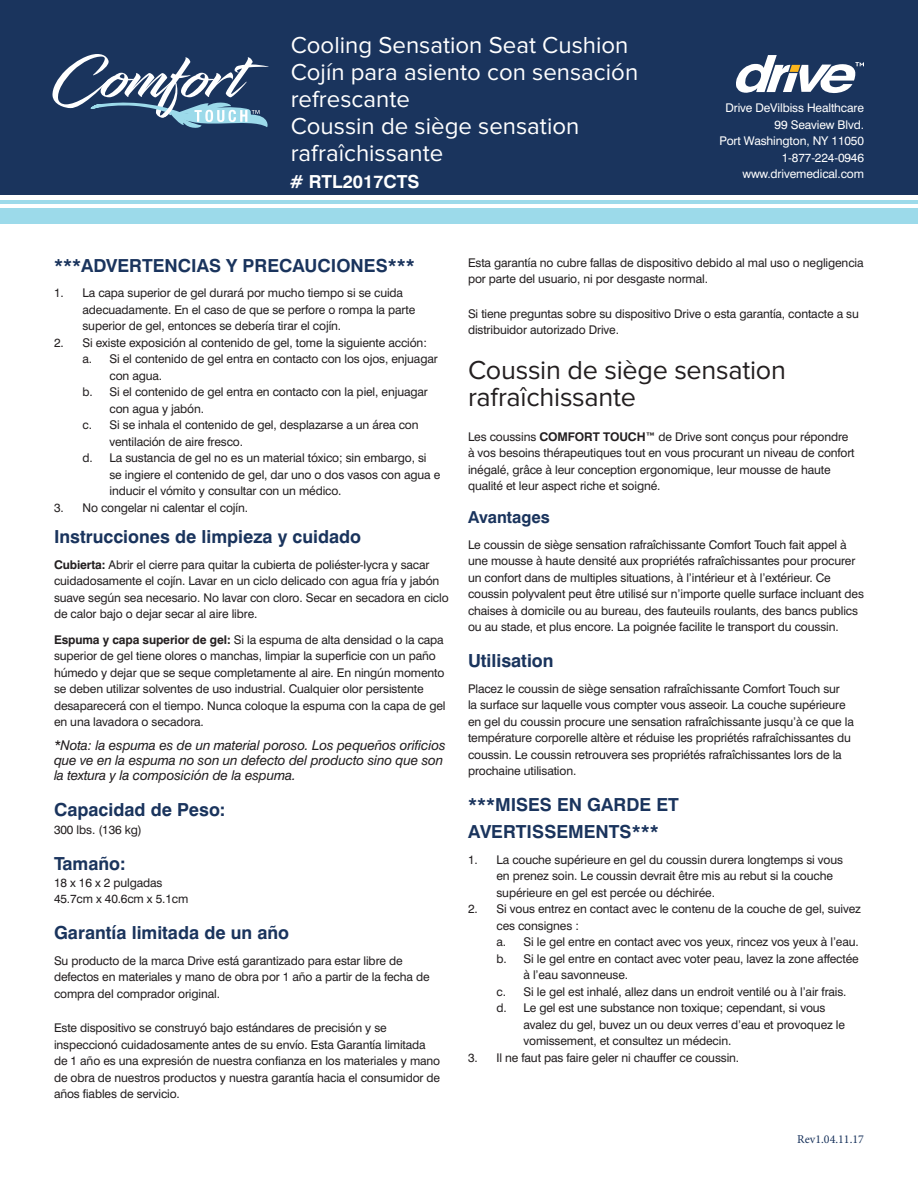
<style>
.page{position:relative;width:918px;height:1188px;background:#fff}
.page>*{position:absolute;margin:0;border:0;box-sizing:border-box;transform-origin:0 0}
.t1{font:27px/27px "Proxima Nova";letter-spacing:-.01em;color:#231f20}
.t2{font:24px/27px "Proxima Nova";color:#fff}
.t3{font:700 18px/27px "Swiss 721 BT";color:#1a345d}
.t4{font:700 18px "Swiss 721 BT";color:#fff}
.t5{font:700 16.5px "Swiss 721 BT";color:#1a345d}
.t6{font:italic 13.5px/15px "Swiss 721 BT";letter-spacing:-.01em;color:#231f20}
.t7{font:12px/16.5px "Swiss 721 BT";letter-spacing:-.01em;color:#231f20}
.t8{font:12px/16.5px "Swiss 721 BT";letter-spacing:-.01em;color:#fff;text-align:right}
.t9{font:12px "Minion Pro";color:#1a345d}
.s1{font-weight:700}
</style>
<div class="page">
<div style="left:0;top:0;width:918px;height:194px;background:#1a345d"></div>
<svg style="left:52px;top:54px;width:217px;height:74px"></svg>
<hr style="left:0;top:200px;width:918px;height:4px;background:#9cdaea">
<div style="left:0;top:208px;width:918px;height:16px;background:#9cdaea"></div>
<svg style="left:736px;top:55px;width:128px;height:38px"></svg>
<h2 class="t2" style="left:291px;top:33px;width:349px">Cooling Sensation Seat Cushion<br>Cojín para asiento con sensación refrescante<br>Coussin de siège sensation rafraîchissante</h2>
<h3 class="t4" style="left:290px;top:170px;width:131px"># RTL2017CTS</h3>
<p class="t8" style="left:720px;top:100px;width:146px">Drive DeVilbiss Healthcare<br>99 Seaview Blvd.<br>Port Washington, NY 11050<br>1-877-224-0946 www.drivemedical.com</p>
<h3 class="t3" style="left:54px;top:252px;width:362px">***ADVERTENCIAS Y PRECAUCIONES***</h3>
<p class="t7" style="left:82px;top:285px;width:334px;text-indent:-28px">1. La capa superior de gel durará por mucho tiempo si se cuida adecuadamente. En el caso de que se perfore o rompa la parte superior de gel, entonces se debería tirar el cojín.</p>
<p class="t7" style="left:54px;top:334px;width:374px">2. Si existe exposición al contenido de gel, tome la siguiente acción:</p>
<p class="t7" style="left:82px;top:351px;width:357px">a. Si el contenido de gel entra en contacto con los ojos, enjuagar</p>
<p class="t7" style="left:110px;top:367px;width:54px">con agua.</p>
<p class="t7" style="left:82px;top:384px;width:347px">b. Si el contenido de gel entra en contacto con la piel, enjuagar</p>
<p class="t7" style="left:110px;top:400px;width:96px">con agua y jabón.</p>
<p class="t7" style="left:82px;top:417px;width:338px">c. Si se inhala el contenido de gel, desplazarse a un área con</p>
<p class="t7" style="left:110px;top:433px;width:135px">ventilación de aire fresco.</p>
<p class="t7" style="left:82px;top:450px;width:346px">d. La sustancia de gel no es un material tóxico; sin embargo, si</p>
<p class="t7" style="left:110px;top:466px;width:332px">se ingiere el contenido de gel, dar uno o dos vasos con agua e</p>
<p class="t7" style="left:110px;top:483px;width:234px">inducir el vómito y consultar con un médico.</p>
<p class="t7" style="left:54px;top:499px;width:196px">3. No congelar ni calentar el cojín.</p>
<h3 class="t3" style="left:54px;top:523px;width:309px">Instrucciones de limpieza y cuidado</h3>
<p class="t7" style="left:54px;top:556px;width:396px"><span class="s1">Cubierta:</span> Abrir el cierre para quitar la cubierta de poliéster-lycra y sacar cuidadosamente el cojín. Lavar en un ciclo delicado con agua fría y jabón suave según sea necesario. No lavar con cloro. Secar en secadora en ciclo de calor bajo o dejar secar al aire libre.</p>
<p class="t7" style="left:54px;top:631px;width:393px"><span class="s1">Espuma y capa superior de gel:</span> Si la espuma de alta densidad o la capa superior de gel tiene olores o manchas, limpiar la superficie con un paño húmedo y dejar que se seque completamente al aire. En ningún momento se deben utilizar solventes de uso industrial. Cualquier olor persistente desaparecerá con el tiempo. Nunca coloque la espuma con la capa de gel en una lavadora o secadora.</p>
<p class="t6" style="left:54px;top:738px;width:393px">*Nota: la espuma es de un material poroso. Los pequeños orificios que ve en la espuma no son un defecto del producto sino que son la textura y la composición de la espuma.</p>
<h3 class="t3" style="left:54px;top:796px;width:173px">Capacidad de Peso:</h3>
<p class="t7" style="left:54px;top:822px;width:89px">300 lbs. (136 kg)</p>
<h3 class="t3" style="left:54px;top:850px;width:73px">Tamaño:</h3>
<p class="t7" style="left:54px;top:874px;width:136px">18 x 16 x 2 pulgadas<br>45.7cm x 40.6cm x 5.1cm</p>
<h3 class="t3" style="left:54px;top:919px;width:237px">Garantía limitada de un año</h3>
<p class="t7" style="left:54px;top:952px;width:377px">Su producto de la marca Drive está garantizado para estar libre de defectos en materiales y mano de obra por 1 año a partir de la fecha de compra del comprador original.</p>
<p class="t7" style="left:54px;top:1020px;width:388px">Este dispositivo se construyó bajo estándares de precisión y se inspeccionó cuidadosamente antes de su envío. Esta Garantía limitada de 1 año es una expresión de nuestra confianza en los materiales y mano de obra de nuestros productos y nuestra garantía hacia el consumidor de años fiables de servicio.</p>
<p class="t7" style="left:468px;top:254px;width:397px">Esta garantía no cubre fallas de dispositivo debido al mal uso o negligencia por parte del usuario, ni por desgaste normal.</p>
<p class="t7" style="left:468px;top:305px;width:392px">Si tiene preguntas sobre su dispositivo Drive o esta garantía, contacte a su distribuidor autorizado Drive.</p>
<h1 class="t1" style="left:468px;top:358px;width:320px">Coussin de siège sensation rafraîchissante</h1>
<p class="t7" style="left:468px;top:428px;width:388px">Les coussins <span class="s1">COMFORT TOUCH™</span> de Drive sont conçus pour répondre à vos besoins thérapeutiques tout en vous procurant un niveau de confort inégalé, grâce à leur conception ergonomique, leur mousse de haute qualité et leur aspect riche et soigné.</p>
<h3 class="t5" style="left:468px;top:507px;width:83px">Avantages</h3>
<p class="t7" style="left:468px;top:536px;width:398px">Le coussin de siège sensation rafraîchissante Comfort Touch fait appel à une mousse à haute densité aux propriétés rafraîchissantes pour procurer un confort dans de multiples situations, à l’intérieur et à l’extérieur. Ce coussin polyvalent peut être utilisé sur n’importe quelle surface incluant des chaises à domicile ou au bureau, des fauteuils roulants, des bancs publics ou au stade, et plus encore. La poignée facilite le transport du coussin.</p>
<h3 class="t3" style="left:468px;top:647px;width:87px">Utilisation</h3>
<p class="t7" style="left:468px;top:680px;width:387px">Placez le coussin de siège sensation rafraîchissante Comfort Touch sur<br>la surface sur laquelle vous compter vous asseoir. La couche supérieure en gel du coussin procure une sensation rafraîchissante jusqu’à ce que la température corporelle altère et réduise les propriétés rafraîchissantes du coussin. Le coussin retrouvera ses propriétés rafraîchissantes lors de la prochaine utilisation.</p>
<h3 class="t3" style="left:468px;top:791px;width:212px">***MISES EN GARDE ET<br>AVERTISSEMENTS***</h3>
<p class="t7" style="left:496px;top:851px;width:348px;text-indent:-28px">1. La couche supérieure en gel du coussin durera longtemps si vous en prenez soin. Le coussin devrait être mis au rebut si la couche supérieure en gel est percée ou déchirée.</p>
<p class="t7" style="left:468px;top:900px;width:394px">2. Si vous entrez en contact avec le contenu de la couche de gel, suivez</p>
<p class="t7" style="left:496px;top:917px;width:84px">ces consignes :</p>
<p class="t7" style="left:496px;top:933px;width:364px">a. Si le gel entre en contact avec vos yeux, rincez vos yeux à l’eau.</p>
<p class="t7" style="left:496px;top:950px;width:364px">b. Si le gel entre en contact avec voter peau, lavez la zone affectée</p>
<p class="t7" style="left:524px;top:966px;width:106px">à l’eau savonneuse.</p>
<p class="t7" style="left:496px;top:983px;width:352px">c. Si le gel est inhalé, allez dans un endroit ventilé ou à l’air frais.</p>
<p class="t7" style="left:496px;top:999px;width:331px">d. Le gel est une substance non toxique; cependant, si vous</p>
<p class="t7" style="left:524px;top:1016px;width:323px">avalez du gel, buvez un ou deux verres d’eau et provoquez le</p>
<p class="t7" style="left:524px;top:1032px;width:209px">vomissement, et consultez un médecin.</p>
<p class="t7" style="left:468px;top:1049px;width:273px">3. Il ne faut pas faire geler ni chauffer ce coussin.</p>
<p class="t9" style="left:797px;top:1131px;width:68px">Rev1.04.11.17</p>
</div>
